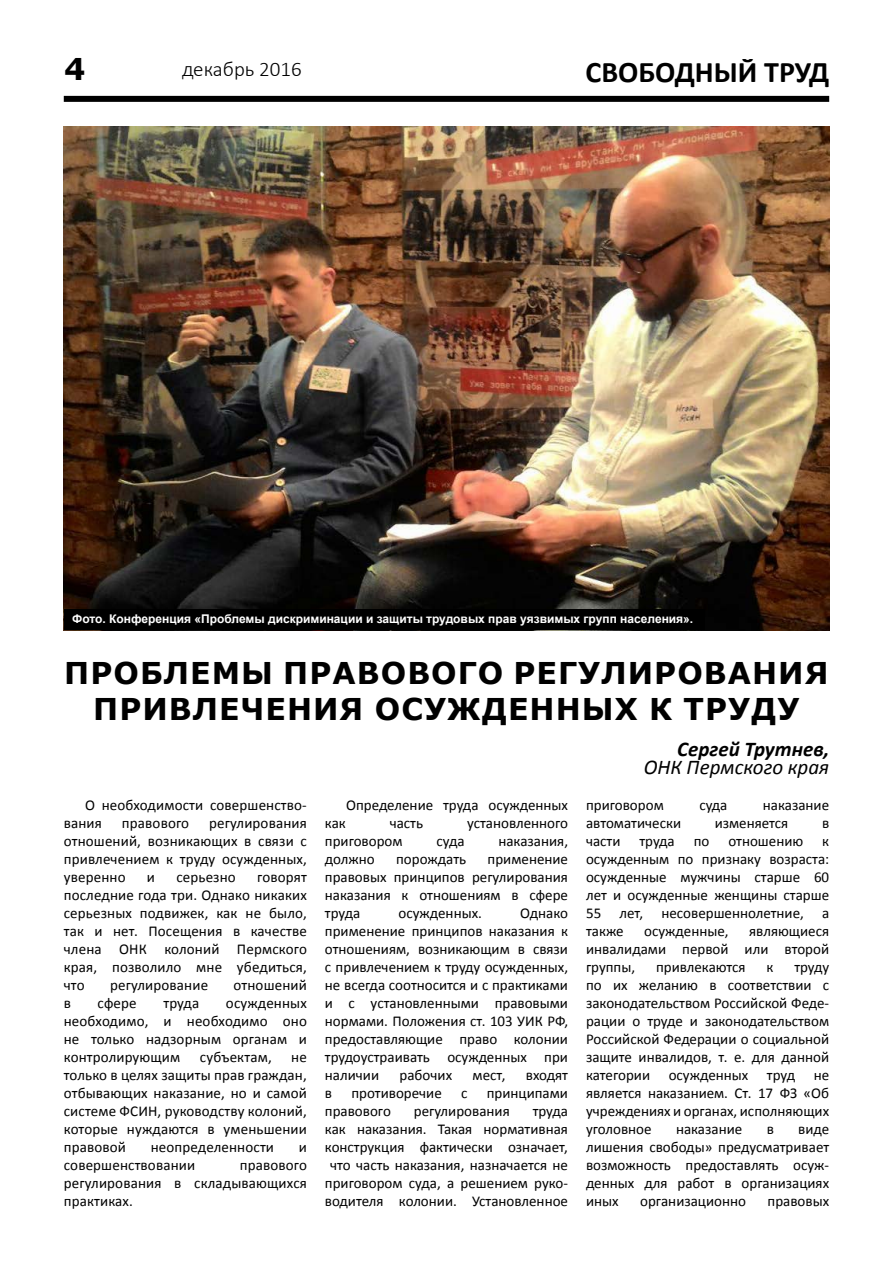
<style>
.page{position:relative;width:893px;height:1263px;background:#fff}
.page>*{position:absolute;margin:0;border:0;box-sizing:border-box;transform-origin:0 0}
.t1{font:700 30px/36px "Verdana";letter-spacing:.035em;color:#000;text-align:center}
.t2{font:700 30px "Calibri";color:#000}
.t3{font:italic 21px "Calibri";color:#000}
.t4{font:italic 700 21px "Calibri";color:#000}
.t5{font:300 21px "Calibri";color:#000}
.t6{font:15px/18px "Calibri";color:#000;text-align:justify}
.t7{font:700 12px "Arial";color:#fff}
</style>
<div class="page">
<img style="left:64px;top:126px;width:765px;height:504px">
<div style="left:64px;top:96px;width:765px;height:6px;background:#000"></div>
<div style="left:64px;top:610px;width:641px;height:20px;background:#000"></div>
<h1 class="t1" style="left:64px;top:50px;width:23px">4</h1>
<h2 class="t5" style="left:182px;top:56px;width:121px">декабрь 2016</h2>
<h1 class="t2" style="left:586px;top:51px;width:245px">СВОБОДНЫЙ ТРУД</h1>
<p class="t7" style="left:72px;top:610px;width:622px">Фото. Конференция «Проблемы дискриминации и защиты трудовых прав уязвимых групп населения».</p>
<h1 class="t1" style="left:64px;top:654px;width:766px">Проблемы п равового регулирования п ривлечения осужденных к труду</h1>
<p class="t6" style="left:64px;top:796px;width:245px;text-indent:21px">О необходимости совершенство&shy;вания</p>
<p class="t6" style="left:64px;top:814px;width:245px;text-indent:145px">регулирования отношений, возникающих в связи с привлечением к труду осужденных, уверенно</p>
<p class="t6" style="left:122px;top:814px;width:69px">правового</p>
<p class="t6" style="left:64px;top:868px;width:245px;text-indent:193px">говорят последние года три. Однако никаких серьезных подвижек, как не было, так и нет. Посещения в качестве члена ОНК колоний Пермского края, позволило мне убедиться, что</p>
<p class="t6" style="left:147px;top:868px;width:10px">и</p>
<p class="t6" style="left:176px;top:868px;width:61px">серьезно</p>
<p class="t6" style="left:110px;top:976px;width:100px">регулирование</p>
<p class="t6" style="left:234px;top:976px;width:75px">отношений</p>
<p class="t6" style="left:64px;top:994px;width:9px">в</p>
<p class="t6" style="left:98px;top:994px;width:41px">сфере</p>
<p class="t6" style="left:163px;top:994px;width:37px">труда</p>
<p class="t6" style="left:64px;top:994px;width:245px;text-indent:162px">осужденных необходимо, и необходимо оно не только надзорным органам и контролирующим</p>
<p class="t6" style="left:200px;top:1048px;width:73px">субъектам,</p>
<p class="t6" style="left:64px;top:1048px;width:245px;text-indent:227px">не только в целях защиты прав граждан, отбывающих наказание, но и самой системе ФСИН, руководству колоний, которые нуждаются в уменьшении правовой</p>
<p class="t6" style="left:151px;top:1138px;width:125px">неопределенности</p>
<p class="t6" style="left:299px;top:1138px;width:10px">и</p>
<p class="t6" style="left:64px;top:1156px;width:133px">совершенствовании</p>
<p class="t6" style="left:64px;top:1156px;width:245px;text-indent:176px">правового регулирования в складывающихся практиках.</p>
<p class="t6" style="left:346px;top:796px;width:223px">Определение труда осужденных</p>
<p class="t6" style="left:325px;top:814px;width:22px">как</p>
<p class="t6" style="left:390px;top:814px;width:35px">часть</p>
<p class="t6" style="left:467px;top:814px;width:103px">установленного</p>
<p class="t6" style="left:325px;top:832px;width:79px">приговором</p>
<p class="t6" style="left:436px;top:832px;width:30px">суда</p>
<p class="t6" style="left:498px;top:832px;width:71px">наказания,</p>
<p class="t6" style="left:325px;top:850px;width:51px">должно</p>
<p class="t6" style="left:396px;top:850px;width:72px">порождать</p>
<p class="t6" style="left:325px;top:850px;width:245px;text-indent:163px">применение правовых принципов регулирования наказания к отношениям в сфере труда</p>
<p class="t6" style="left:325px;top:904px;width:245px;text-indent:195px">Однако применение принципов наказания к отношениям, возникающим в связи с привлечением к труду осужденных, не всегда соотносится и с практиками и с установленными правовыми нормами. Положения ст. 103 УИК РФ, предоставляющие право колонии трудоустраивать осужденных при наличии</p>
<p class="t6" style="left:399px;top:904px;width:85px">осужденных.</p>
<p class="t6" style="left:400px;top:1066px;width:54px">рабочих</p>
<p class="t6" style="left:473px;top:1066px;width:34px">мест,</p>
<p class="t6" style="left:526px;top:1066px;width:44px">входят</p>
<p class="t6" style="left:325px;top:1084px;width:9px">в</p>
<p class="t6" style="left:351px;top:1084px;width:92px">противоречие</p>
<p class="t6" style="left:461px;top:1084px;width:8px">с</p>
<p class="t6" style="left:487px;top:1084px;width:83px">принципами</p>
<p class="t6" style="left:325px;top:1102px;width:67px">правового</p>
<p class="t6" style="left:414px;top:1102px;width:97px">регулирования</p>
<p class="t6" style="left:325px;top:1102px;width:245px;text-align:right">труда<br>как наказания. Такая нормативная конструкция фактически означает, что часть наказания, назначается не приговором суда, а решением руко&shy;водителя колонии. Установленное</p>
<h2 class="t4" style="left:677px;top:734px;width:153px">Сергей Трутнев,</h2>
<h2 class="t3" style="left:644px;top:752px;width:187px">ОНК Пермского края</h2>
<p class="t6" style="left:586px;top:796px;width:79px">приговором</p>
<p class="t6" style="left:699px;top:796px;width:30px">суда</p>
<p class="t6" style="left:763px;top:796px;width:68px">наказание</p>
<p class="t6" style="left:586px;top:814px;width:97px">автоматически</p>
<p class="t6" style="left:715px;top:814px;width:75px">изменяется</p>
<p class="t6" style="left:822px;top:814px;width:9px">в</p>
<p class="t6" style="left:586px;top:832px;width:36px">части</p>
<p class="t6" style="left:639px;top:832px;width:37px">труда</p>
<p class="t6" style="left:694px;top:832px;width:17px">по</p>
<p class="t6" style="left:728px;top:832px;width:76px">отношению</p>
<p class="t6" style="left:586px;top:832px;width:245px;text-indent:236px">к осужденным по признаку возраста: осужденные мужчины старше 60 лет и осужденные женщины старше 55 лет, несовершеннолетние, а также</p>
<p class="t6" style="left:586px;top:922px;width:245px;text-indent:163px">являющиеся инвалидами первой или второй группы,</p>
<p class="t6" style="left:644px;top:922px;width:86px">осужденные,</p>
<p class="t6" style="left:586px;top:958px;width:245px;text-indent:208px">труду по их желанию в соответствии с законодательством Российской Феде&shy;рации о труде и законодательством Российской Федерации о социальной защите инвалидов, т. е. для данной категории осужденных труд не является наказанием. Ст. 17 ФЗ «Об учреждениях и органах, исполняющих уголовное</p>
<p class="t6" style="left:656px;top:958px;width:91px">привлекаются</p>
<p class="t6" style="left:767px;top:958px;width:8px">к</p>
<p class="t6" style="left:586px;top:1120px;width:245px;text-indent:212px">виде лишения свободы» предусматривает возможность предоставлять осуж&shy;денных для работ в организациях иных</p>
<p class="t6" style="left:676px;top:1120px;width:68px">наказание</p>
<p class="t6" style="left:767px;top:1120px;width:9px">в</p>
<p class="t6" style="left:640px;top:1192px;width:107px">организационно</p>
<p class="t6" style="left:768px;top:1192px;width:63px">правовых</p>
</div>
